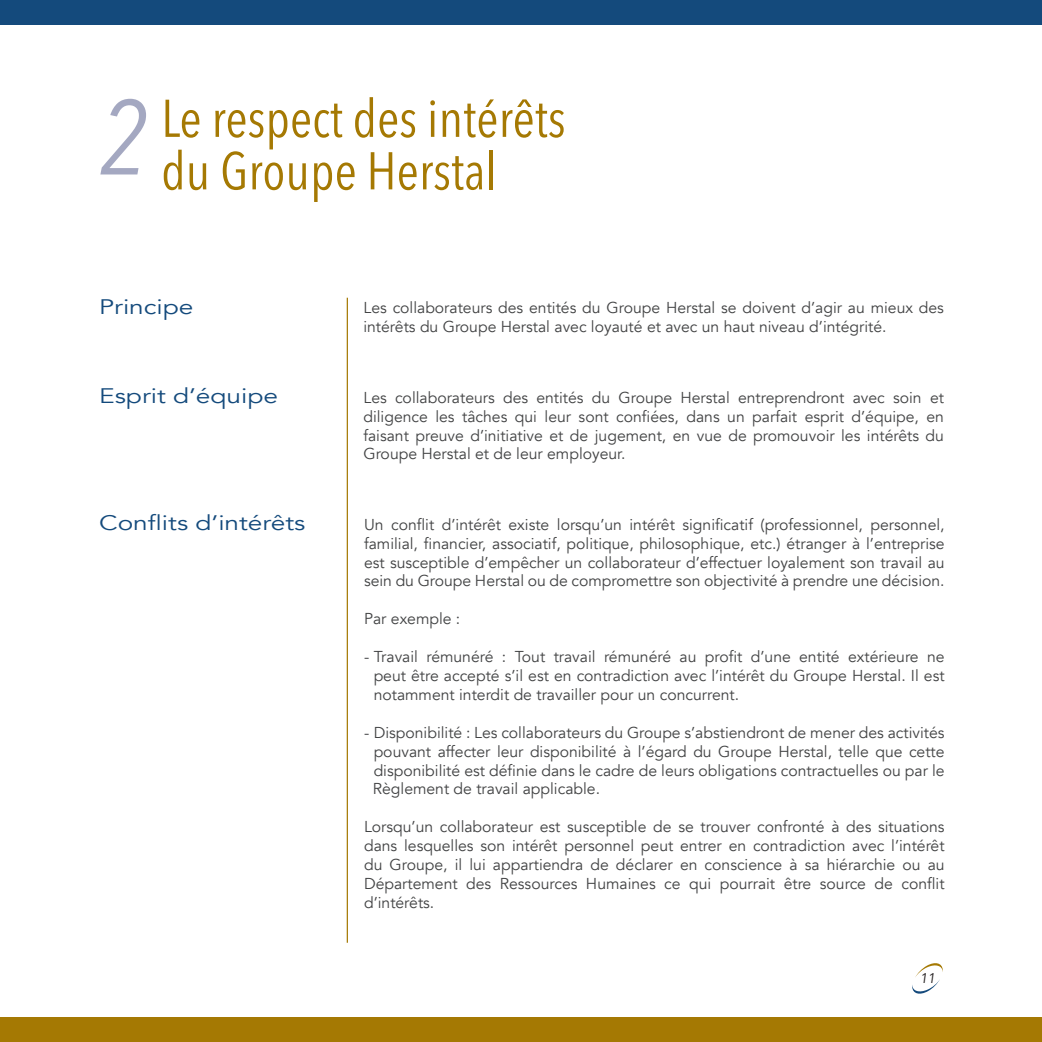
<style>
.page{position:relative;width:1042px;height:1042px;background:#fff}
.page>*{position:absolute;margin:0;border:0;box-sizing:border-box;transform-origin:0 0}
.t1{font:52.5px/52.5px "Avenir Next Condensed";color:#a57903}
.t2{font:21px "Avenir";color:#144a7c;scale:1.25 1}
.t3{font:15.75px/18.9px "Avenir";color:#414243;text-align:justify}
.t4{font:italic 14px "Avenir";color:#231f20}
</style>
<div class="page">
<div style="left:0;top:0;width:1042px;height:25px;background:#144a7c"></div>
<div style="left:0;top:1017px;width:1042px;height:25px;background:#a57903"></div>
<hr style="left:347px;top:298px;width:1px;height:645px;background:#a57903">
<svg style="left:912px;top:963px;width:31px;height:31px"></svg>
<h1 class="t1" style="left:99px;top:90px;width:468px;text-indent:62px">Le respect des intérêts<br><sup>2</sup> du Groupe Herstal</h1>
<h2 class="t2" style="left:99px;top:294px;width:77px">Principe</h2>
<p class="t3" style="left:363px;top:299px;width:582px">Les collaborateurs des entités du Groupe Herstal se doivent d’agir au mieux des intérêts du Groupe Herstal avec loyauté et avec un haut niveau d’intégrité.</p>
<h2 class="t2" style="left:99px;top:383px;width:145px">Esprit d’équipe</h2>
<p class="t3" style="left:363px;top:388px;width:582px">Les collaborateurs des entités du Groupe Herstal entreprendront avec soin et diligence les tâches qui leur sont confiées, dans un parfait esprit d’équipe, en faisant preuve d’initiative et de jugement, en vue de promouvoir les intérêts du Groupe Herstal et de leur employeur.</p>
<h2 class="t2" style="left:99px;top:510px;width:166px">Conflits d’intérêts</h2>
<p class="t3" style="left:364px;top:515px;width:582px">Un conflit d’intérêt existe lorsqu’un intérêt significatif (professionnel, personnel, familial, financier, associatif, politique, philosophique, etc.) étranger à l’entreprise est susceptible d’empêcher un collaborateur d’effectuer loyalement son travail au sein du Groupe Herstal ou de compromettre son objectivité à prendre une décision.</p>
<p class="t3" style="left:364px;top:610px;width:98px">Par exemple :</p>
<p class="t3" style="left:374px;top:647px;width:572px;text-indent:-10px">- Travail rémunéré : Tout travail rémunéré au profit d’une entité extérieure ne peut être accepté s’il est en contradiction avec l’intérêt du Groupe Herstal. Il est notamment interdit de travailler pour un concurrent.</p>
<p class="t3" style="left:373px;top:723px;width:573px;text-indent:-9px">- Disponibilité : Les collaborateurs du Groupe s’abstiendront de mener des activités pouvant affecter leur disponibilité à l’égard du Groupe Herstal, telle que cette disponibilité est définie dans le cadre de leurs obligations contractuelles ou par le Règlement de travail applicable.</p>
<p class="t3" style="left:364px;top:817px;width:582px">Lorsqu’un collaborateur est susceptible de se trouver confronté à des situations dans lesquelles son intérêt personnel peut entrer en contradiction avec l’intérêt du Groupe, il lui appartiendra de déclarer en conscience à sa hiérarchie ou au Département des Ressources Humaines ce qui pourrait être source de conflit d’intérêts.</p>
<p class="t4" style="left:920px;top:970px;width:17px">11</p>
</div>
